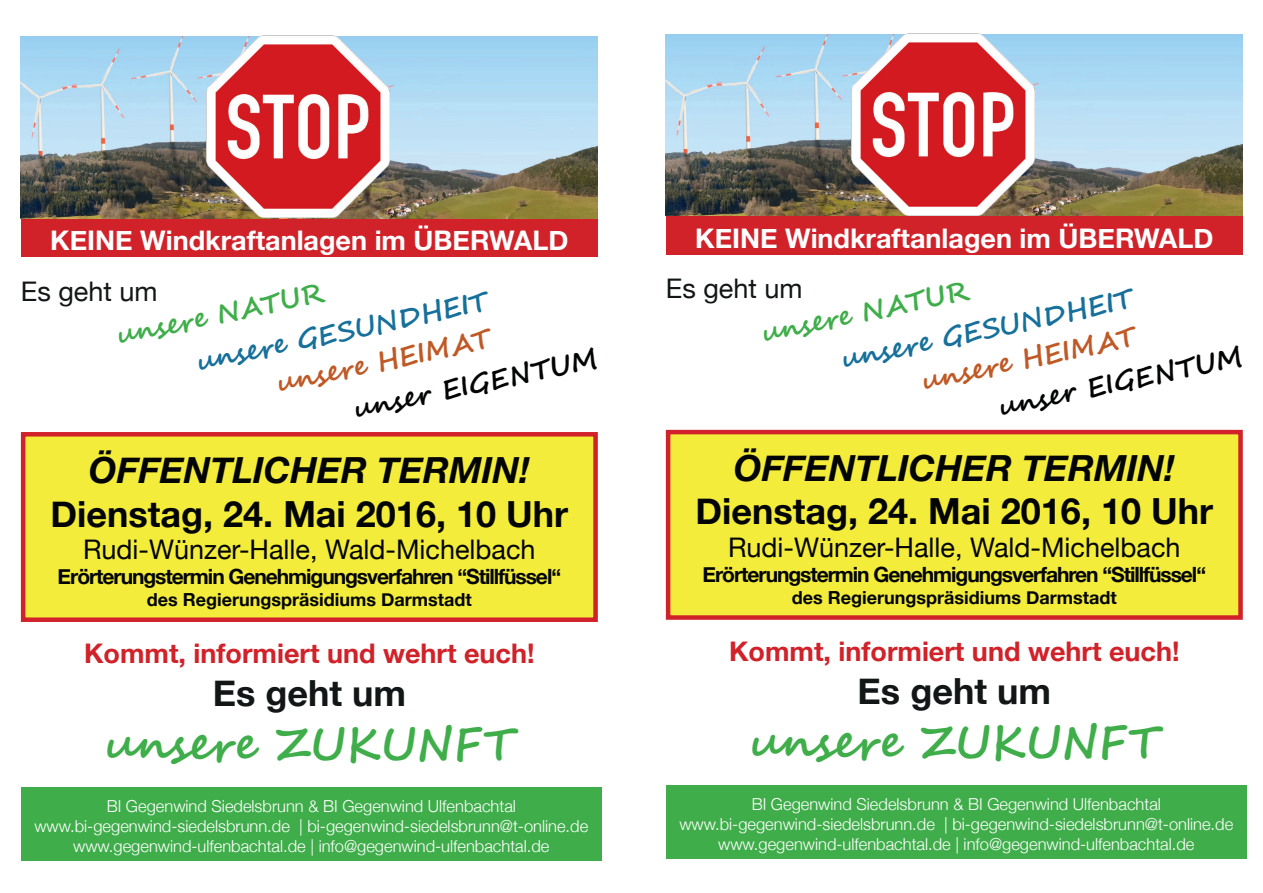
<style>
.page{position:relative;width:1263px;height:893px;background:#fff}
.page>*{position:absolute;margin:0;border:0;box-sizing:border-box;transform-origin:0 0}
.t1{font:700 45px "Segoe Script";color:#3fae4a}
.t2{font:700 36px "Helvetica Neue";color:#030505}
.t3{font:italic 700 36px "Helvetica Neue";color:#030505}
.t4{font:700 36px "Helvetica Neue";color:#121617}
.t5{font:27px "Helvetica Neue";color:#030505}
.t6{font:700 27px "Helvetica Neue";color:#fff}
.t7{font:700 27px "Helvetica Neue";color:#d12129}
.t8{font:700 27px "Segoe Script";color:#16709b}
.t9{font:700 27px "Segoe Script";color:#030505}
.t10{font:700 27px "Segoe Script";color:#bf5925}
.t11{font:700 27px "Segoe Script";color:#3fae4a}
.t12{font:27px "Helvetica Neue";color:#121617}
.t13{font:700 21px "Helvetica Neue";letter-spacing:-.05em;color:#030505}
.t14{font:700 18px "Helvetica Neue";color:#030505}
.t15{font:300 16.5px/19.8px "Helvetica Neue";color:#fff;text-align:center}
</style>
<div class="page">
<div style="left:666px;top:785px;width:581px;height:74px;background:#3fae4a"></div>
<div style="left:666px;top:216px;width:577px;height:38px;background:#d12129"></div>
<img style="left:666px;top:34px;width:577px;height:182px">
<img style="left:852px;top:34px;width:182px;height:182px">
<div style="left:668px;top:432px;width:572px;height:185px;background:#f4ec3a"></div>
<div style="left:666px;top:430px;width:577px;height:190px;border:4px solid #d1212b"></div>
<div style="left:21px;top:787px;width:581px;height:74px;background:#3fae4a"></div>
<div style="left:21px;top:218px;width:577px;height:38px;background:#d12129"></div>
<img style="left:21px;top:36px;width:577px;height:182px">
<img style="left:207px;top:36px;width:182px;height:182px">
<div style="left:23px;top:434px;width:573px;height:186px;background:#f4ec3a"></div>
<div style="left:21px;top:432px;width:577px;height:190px;border:4px solid #d1212b"></div>
<h3 class="t6" style="left:50px;top:224px;width:520px">KEINE Windkraftanlagen im ÜBERWALD</h3>
<h3 class="t12" style="left:21px;top:275px;width:138px">Es geht um</h3>
<h3 class="t11" style="left:112px;top:314px;width:213px;rotate:-12deg">unsere NATUR</h3>
<h3 class="t8" style="left:191px;top:341px;width:299px;rotate:-12deg">unsere GESUNDHEIT</h3>
<h3 class="t10" style="left:272px;top:362px;width:220px;rotate:-12deg">unsere HEIMAT</h3>
<h3 class="t9" style="left:349px;top:388px;width:251px;rotate:-12deg">unser EIGENTUM</h3>
<h2 class="t3" style="left:89px;top:448px;width:442px">ÖFFENTLICHER TERMIN!</h2>
<h2 class="t2" style="left:51px;top:491px;width:519px">Dienstag, 24. Mai 2016, 10 Uhr</h2>
<h3 class="t5" style="left:83px;top:533px;width:454px">Rudi-Wünzer-Halle, Wald-Michelbach</h3>
<p class="t13" style="left:58px;top:564px;width:505px">Erörterungstermin Genehmigungsverfahren “Stillfüssel“</p>
<p class="t14" style="left:147px;top:588px;width:326px">des Regierungspräsidiums Darmstadt</p>
<h3 class="t7" style="left:84px;top:637px;width:452px">Kommt, informiert und wehrt euch!</h3>
<h2 class="t4" style="left:213px;top:671px;width:195px">Es geht um</h2>
<h1 class="t1" style="left:104px;top:708px;width:413px">unsere ZUKUNFT</h1>
<p class="t15" style="left:34px;top:796px;width:555px">BI Gegenwind Siedelsbrunn &amp; BI Gegenwind Ulfenbachtal www.bi-gegenwind-siedelsbrunn.de | bi-gegenwind-siedelsbrunn@t-online.de www.gegenwind-ulfenbachtal.de | info@gegenwind-ulfenbachtal.de</p>
<h3 class="t6" style="left:695px;top:222px;width:520px">KEINE Windkraftanlagen im ÜBERWALD</h3>
<h3 class="t12" style="left:666px;top:273px;width:138px">Es geht um</h3>
<h3 class="t11" style="left:757px;top:312px;width:213px;rotate:-12deg">unsere NATUR</h3>
<h3 class="t8" style="left:836px;top:339px;width:299px;rotate:-12deg">unsere GESUNDHEIT</h3>
<h3 class="t10" style="left:917px;top:360px;width:220px;rotate:-12deg">unsere HEIMAT</h3>
<h3 class="t9" style="left:994px;top:386px;width:251px;rotate:-12deg">unser EIGENTUM</h3>
<h2 class="t3" style="left:734px;top:446px;width:442px">ÖFFENTLICHER TERMIN!</h2>
<h2 class="t2" style="left:695px;top:489px;width:519px">Dienstag, 24. Mai 2016, 10 Uhr</h2>
<h3 class="t5" style="left:728px;top:531px;width:454px">Rudi-Wünzer-Halle, Wald-Michelbach</h3>
<p class="t13" style="left:703px;top:561px;width:505px">Erörterungstermin Genehmigungsverfahren “Stillfüssel“</p>
<p class="t14" style="left:792px;top:586px;width:326px">des Regierungspräsidiums Darmstadt</p>
<h3 class="t7" style="left:729px;top:635px;width:452px">Kommt, informiert und wehrt euch!</h3>
<h2 class="t4" style="left:858px;top:669px;width:195px">Es geht um</h2>
<h1 class="t1" style="left:748px;top:706px;width:413px">unsere ZUKUNFT</h1>
<p class="t15" style="left:679px;top:794px;width:555px">BI Gegenwind Siedelsbrunn &amp; BI Gegenwind Ulfenbachtal www.bi-gegenwind-siedelsbrunn.de | bi-gegenwind-siedelsbrunn@t-online.de www.gegenwind-ulfenbachtal.de | info@gegenwind-ulfenbachtal.de</p>
</div>
